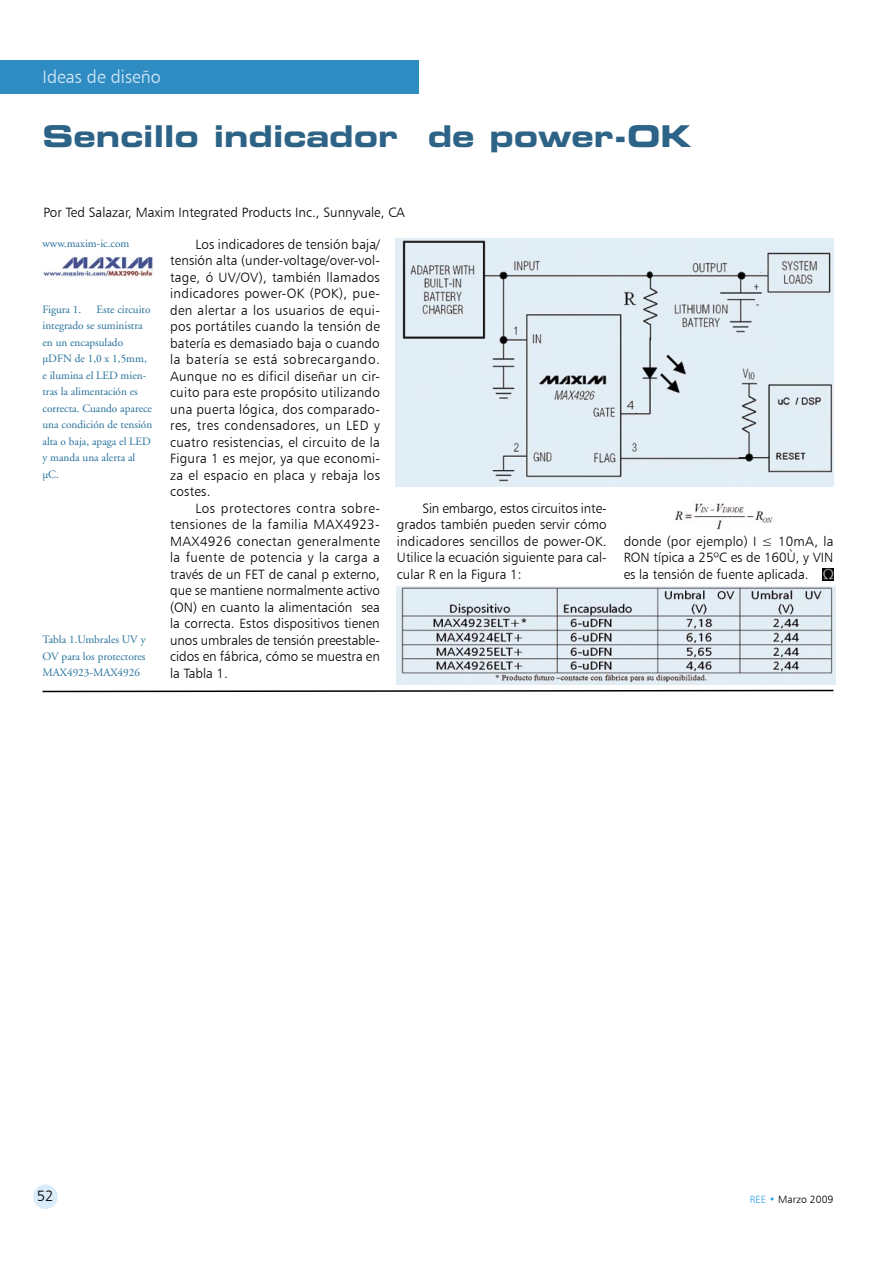
<style>
.page{position:relative;width:893px;height:1263px;background:#fff}
.page>*{position:absolute;margin:0;border:0;box-sizing:border-box;transform-origin:0 0}
.TITULO_ARTICULO{font:30px "Eurostile Bold Extended Two";color:#2c6386}
.SUMARIO{font:18px "Humanist 777 BT Light B";color:#daebfa}
.t1{font:15px "Humanist 777 BT Light B";color:#000}
.TEXTO_ARTICULO{font:13.5px/16.5px "Humanist 777 BT Light B";color:#000;text-align:justify}
.AUTOR_ARTICULO{font:13.5px "Humanist 777 BT Light B";color:#000}
.FIGURAS{font:11.25px/16.5px "Adobe Garamond";color:#24709b;text-align:justify}
.t2{font:10.5px "Humanist 777 BT Light B";color:#000}
.s1{color:#36a7e9}
</style>
<div class="page">
<div style="left:33px;top:1184px;width:25px;height:25px;background:#daebfa;border-radius:50%"></div>
<div style="left:0;top:61px;width:419px;height:33px;background:#2f8cc2"></div>
<svg style="left:822px;top:569px;width:11px;height:12px"></svg>
<img style="left:43px;top:255px;width:110px;height:23px">
<img style="left:395px;top:239px;width:438px;height:247px">
<img style="left:674px;top:503px;width:99px;height:27px">
<img style="left:397px;top:586px;width:438px;height:98px">
<svg style="left:42px;top:689px;width:792px;height:4px"></svg>
<p class="SUMARIO" style="left:43px;top:65px;width:120px">Ideas de diseño</p>
<p class="TITULO_ARTICULO" style="left:43px;top:115px;width:651px">Sencillo indicador de power-OK</p>
<p class="AUTOR_ARTICULO" style="left:44px;top:204px;width:363px">Por Ted Salazar, Maxim Integrated Products Inc., Sunnyvale, CA</p>
<p class="TEXTO_ARTICULO" style="left:170px;top:236px;width:211px;text-indent:26px">Los indicadores de tensión baja/ tensión alta (under-voltage/over-vol&shy;tage, ó UV/OV), también llamados indicadores power-OK (POK), pue&shy;den alertar a los usuarios de equi&shy;pos portátiles cuando la tensión de batería es demasiado baja o cuando la batería se está sobrecargando.<br>Aunque no es dificil diseñar un cir&shy;cuito para este propósito utilizando una puerta lógica, dos comparado&shy;res, tres condensadores, un LED y cuatro resistencias, el circuito de la Figura 1 es mejor, ya que economi&shy;za el espacio en placa y rebaja los costes.</p>
<p class="TEXTO_ARTICULO" style="left:170px;top:500px;width:211px;text-indent:26px">Los protectores contra sobre&shy;tensiones de la familia MAX4923- MAX4926 conectan generalmente la fuente de potencia y la carga a través de un FET de canal p externo, que se mantiene normalmente activo (ON) en cuanto la alimentación sea la correcta. Estos dispositivos tienen unos umbrales de tensión preestable&shy;cidos en fábrica, cómo se muestra en la Tabla 1.</p>
<p class="FIGURAS" style="left:43px;top:235px;width:88px">www.maxim-ic.com</p>
<p class="FIGURAS" style="left:42px;top:301px;width:111px;text-align:left;text-indent:54px">Este circuito integrado se suministra en un encapsulado µDFN de 1,0 x 1,5mm, e ilumina el LED mien&shy;tras la alimentación es correcta. Cuando aparece una condición de tensión alta o baja, apaga el LED y manda una alerta al µC.</p>
<p class="FIGURAS" style="left:42px;top:301px;width:40px">Figura 1.</p>
<p class="TEXTO_ARTICULO" style="left:397px;top:500px;width:211px;text-indent:26px">Sin embargo, estos circuitos inte&shy;grados también pueden servir cómo indicadores sencillos de power-OK.<br>Utilice la ecuación siguiente para cal&shy;cular R en la Figura 1:</p>
<p class="FIGURAS" style="left:43px;top:632px;width:105px">Tabla 1.Umbrales UV y OV para los protectores MAX4923-MAX4926</p>
<p class="TEXTO_ARTICULO" style="left:624px;top:533px;width:211px">donde (por ejemplo) I ≤ 10mA, la RON típica a 25ºC es de 160Ù, y VIN es la tensión de fuente aplicada.</p>
<p class="t1" style="left:37px;top:1186px;width:18px">52</p>
<p class="t2" style="left:750px;top:1193px;width:85px"><span class="s1">REE •</span> Marzo 2009</p>
</div>
